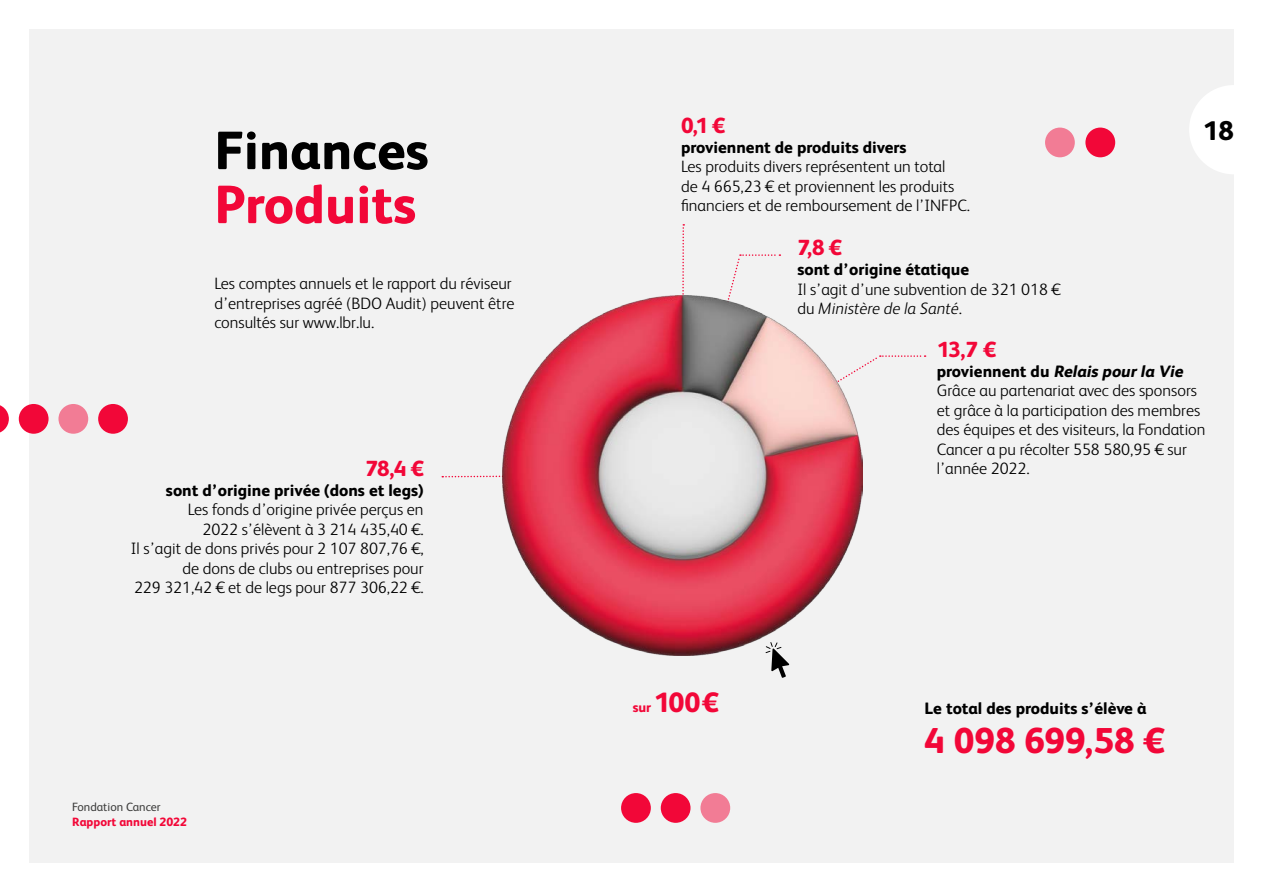
<style>
.page{position:relative;width:1263px;height:893px;background:#fff}
.page>*{position:absolute;margin:0;border:0;box-sizing:border-box;transform-origin:0 0}
.t1{font:800 54px "FS Albert";color:#000}
.t2{font:800 54px "FS Albert";color:#f20738}
.t3{font:800 36px "FS Albert";color:#f20738}
.t4{font:800 27.9px "FS Albert";color:#f20738}
.t5{font:800 27px "FS Albert";color:#000}
.t6{font:800 21.9px "FS Albert";color:#f20738}
.t7{font:300 16.5px/19.5px "FS Albert";color:#000}
.t8{font:800 16.5px "FS Albert";color:#000}
.t9{font:800 12px "FS Albert";color:#f20738}
.t10{font:12px "FS Albert";color:#3c3c3b}
.s1{font-style:italic}
.s2{font-weight:800}
.s3{font-weight:800;font-style:italic}
.s4{font-size:13.5px}
</style>
<div class="page">
<div style="left:30px;top:30px;width:1204px;height:833px;background:#f2f2f2"></div>
<div style="left:1045px;top:128px;width:30px;height:29px;background:#f27c95;border-radius:50%"></div>
<div style="left:1085px;top:128px;width:30px;height:29px;background:#f20738;border-radius:50%"></div>
<div style="left:661px;top:793px;width:29px;height:30px;background:#f20738;border-radius:50%"></div>
<div style="left:700px;top:793px;width:30px;height:30px;background:#f27c95;border-radius:50%"></div>
<div style="left:621px;top:793px;width:30px;height:30px;background:#f20738;border-radius:50%"></div>
<div style="left:19px;top:404px;width:30px;height:30px;background:#f20738;border-radius:50%"></div>
<div style="left:58px;top:404px;width:30px;height:30px;background:#f27c95;border-radius:50%"></div>
<svg style="left:0;top:405px;width:9px;height:28px"></svg>
<div style="left:98px;top:404px;width:30px;height:30px;background:#f20738;border-radius:50%"></div>
<svg style="left:771px;top:656px;width:18px;height:22px"></svg>
<img style="left:502px;top:295px;width:361px;height:361px">
<svg style="left:1189px;top:85px;width:45px;height:89px"></svg>
<h1 class="t1" style="left:214px;top:111px;width:216px">Finances</h1>
<h1 class="t2" style="left:214px;top:165px;width:203px">Produits</h1>
<p class="t7" style="left:214px;top:273px;width:302px">Les comptes annuels et le rapport du réviseur d’entreprises agréé (BDO Audit) peuvent être consultés sur www.lbr.lu.</p>
<h3 class="t6" style="left:681px;top:110px;width:45px">0,1 €</h3>
<p class="t8" style="left:681px;top:135px;width:227px">proviennent de produits divers</p>
<p class="t7" style="left:681px;top:156px;width:291px">Les produits divers représentent un total<br>de 4 665,23 € et proviennent les produits financiers et de remboursement de l’INFPC.</p>
<h3 class="t6" style="left:797px;top:232px;width:46px">7,8 €</h3>
<p class="t8" style="left:797px;top:257px;width:173px">sont d’origine étatique</p>
<p class="t7" style="left:797px;top:278px;width:265px">Il s’agit d’une subvention de 321 018 € du <span class="s1">Ministère de la Santé</span>.</p>
<h3 class="t5" style="left:1203px;top:111px;width:32px">18</h3>
<h3 class="t6" style="left:937px;top:334px;width:61px">13,7 €</h3>
<p class="t7" style="left:937px;top:361px;width:270px"><span class="s2">proviennent du</span> <span class="s3">Relaispourla Vie </span>Grâce au partenariat avec des sponsors et grâce à la participation des membres des équipes et des visiteurs, la Fondation Cancer a pu récolter 558 580,95 € sur</p>
<h3 class="t6" style="left:365px;top:453px;width:60px">78,4 €</h3>
<p class="t7" style="left:937px;top:458px;width:94px">l’année 2022.</p>
<p class="t8" style="left:166px;top:478px;width:259px">sont d’origine privée (dons et legs)</p>
<p class="t7" style="left:131px;top:499px;width:294px;text-align:right">Les fonds d’origine privée perçus en<br>2022 s’élèvent à 3 214 435,40 €.<br>Il s’agit de dons privés pour 2 107 807,76 €, de dons de clubs ou entreprises pour<br>229 321,42 € et de legs pour 877 306,22 €.</p>
<p class="t10" style="left:72px;top:799px;width:90px">Fondation Cancer</p>
<p class="t9" style="left:72px;top:813px;width:116px">Rapport annuel 2022</p>
<h3 class="t4" style="left:633px;top:682px;width:87px"><span class="s4">sur</span> 100€</h3>
<p class="t8" style="left:924px;top:697px;width:223px">Le total des produits s’élève à</p>
<h2 class="t3" style="left:924px;top:715px;width:241px">4 098 699,58 €</h2>
</div>
